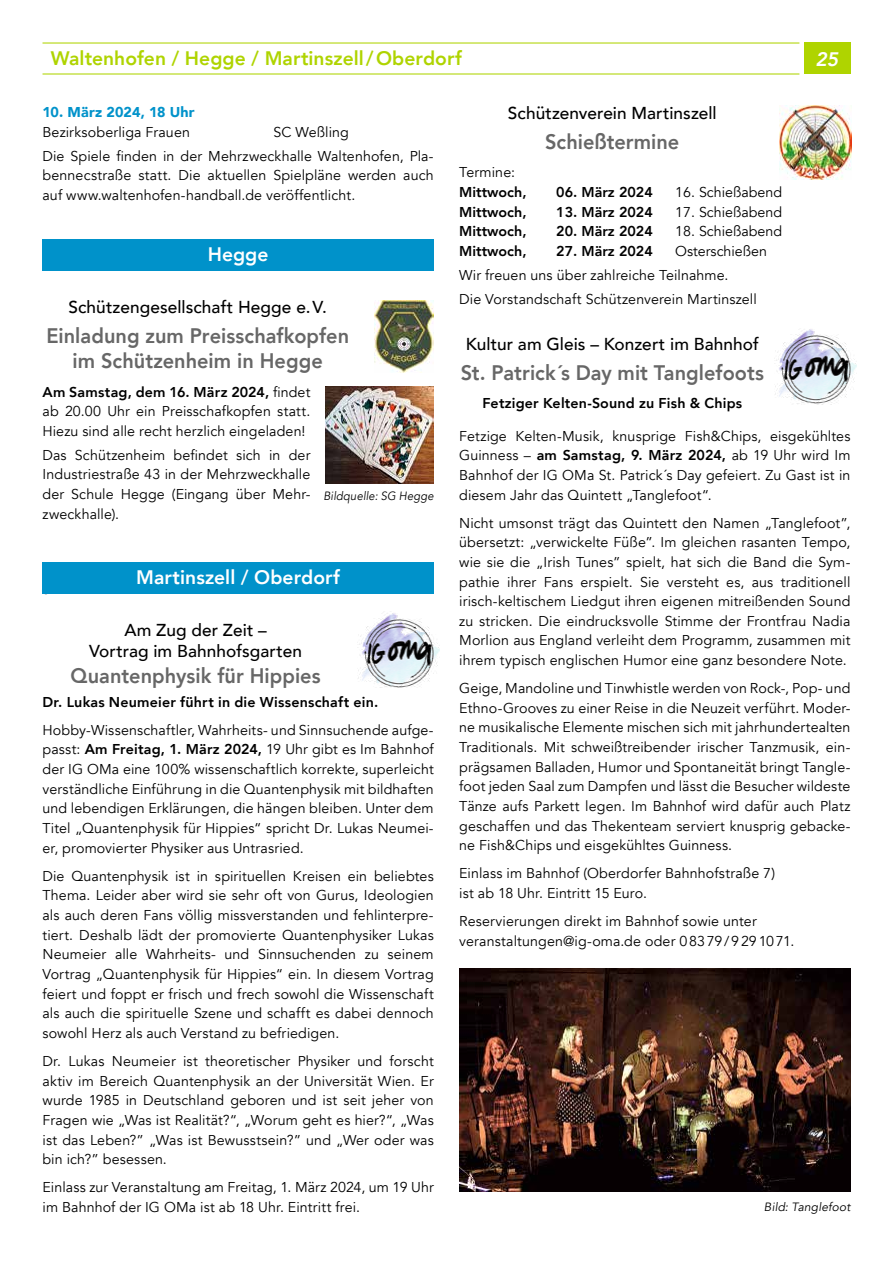
<style>
.page{position:relative;width:893px;height:1263px;background:#fff}
.page>*{position:absolute;margin:0;border:0;box-sizing:border-box;transform-origin:0 0}
.t1{font:800 21px/25.7px "Avenir LT Com";letter-spacing:.005em;color:#676767;text-align:center;scale:.95 1}
.t2{font:800 19.5px "Avenir LT Com";letter-spacing:.005em;color:#afd400}
.t3{font:800 19.5px "Avenir LT Com";letter-spacing:.005em;color:#fff}
.t4{font:italic 800 19.5px "Avenir LT Com";color:#fff}
.t5{font:500 17.25px/21.1px "Avenir LT Com";letter-spacing:.005em;color:#000;text-align:center}
.t6{font:14.25px/19.6px "Avenir LT Com";letter-spacing:.01em;color:#000;text-align:justify}
.t7{font:800 14.25px "Avenir LT Com";color:#000}
.t8{font:900 14.25px "Avenir LT Com";letter-spacing:.01em;color:#0092ca}
.t9{font:italic 12px "Avenir LT Com";letter-spacing:.015em;color:#000;scale:.93 1}
.t10{font:italic 12px "Avenir LT Com";letter-spacing:.015em;color:#000}
.s1{font-weight:800}
</style>
<div class="page">
<div style="left:804px;top:43px;width:46px;height:31px;background:#afd400"></div>
<hr style="left:43px;top:73px;width:756px;height:2px;background:#afd400">
<hr style="left:43px;top:42px;width:756px;height:2px;background:#afd400">
<div style="left:43px;top:239px;width:391px;height:32px;background:#0092ca"></div>
<div style="left:43px;top:562px;width:391px;height:32px;background:#0092ca"></div>
<img style="left:374px;top:300px;width:59px;height:72px">
<img style="left:325px;top:386px;width:109px;height:97px">
<img style="left:358px;top:613px;width:81px;height:75px">
<img style="left:459px;top:968px;width:391px;height:224px">
<img style="left:779px;top:106px;width:72px;height:73px">
<img style="left:775px;top:329px;width:81px;height:75px">
<h2 class="t2" style="left:51px;top:47px;width:412px">Waltenhofen / Hegge / Martinszell/Oberdorf</h2>
<h2 class="t4" style="left:816px;top:48px;width:24px">25</h2>
<p class="t8" style="left:43px;top:103px;width:154px">10. März 2024, 18 Uhr</p>
<p class="t6" style="left:43px;top:122px;width:149px">Bezirksoberliga Frauen</p>
<p class="t5" style="left:508px;top:103px;width:210px">Schützenverein Martinszell</p>
<h1 class="t1" style="left:545px;top:129px;width:143px">Schießtermine</h1>
<p class="t6" style="left:459px;top:163px;width:57px">Termine:</p>
<p class="t7" style="left:459px;top:184px;width:69px">Mittwoch,</p>
<p class="t7" style="left:556px;top:184px;width:98px">06. März 2024</p>
<p class="t6" style="left:675px;top:182px;width:108px">16. Schießabend</p>
<p class="t7" style="left:459px;top:203px;width:69px">Mittwoch,</p>
<p class="t7" style="left:556px;top:203px;width:98px">13. März 2024</p>
<p class="t6" style="left:675px;top:202px;width:108px">17. Schießabend</p>
<p class="t7" style="left:459px;top:223px;width:69px">Mittwoch,</p>
<p class="t7" style="left:556px;top:223px;width:98px">20. März 2024</p>
<p class="t6" style="left:675px;top:222px;width:108px">18. Schießabend</p>
<p class="t7" style="left:459px;top:242px;width:69px">Mittwoch,</p>
<p class="t7" style="left:556px;top:242px;width:98px">27. März 2024</p>
<p class="t6" style="left:43px;top:120px;width:393px;line-height:23.9px;text-indent:231px">SC Weßling<br>Die Spiele finden in der Mehrzweckhalle Waltenhofen, Pla-</p>
<p class="t6" style="left:43px;top:166px;width:393px">bennecstraße statt. Die aktuellen Spielpläne werden auch auf www.waltenhofen-handball.de veröffentlicht.</p>
<p class="t6" style="left:459px;top:239px;width:309px;line-height:23.9px;text-align:left;text-indent:216px">Osterschießen<br>Wir freuen uns über zahlreiche Teilnahme.<br>Die Vorstandschaft Schützenverein Martinszell</p>
<p class="t5" style="left:466px;top:334px;width:294px">Kultur am Gleis – Konzert im Bahnhof</p>
<h1 class="t1" style="left:461px;top:360px;width:321px">St. Patrick´s Day mit Tanglefoots</h1>
<p class="t7" style="left:482px;top:395px;width:261px">Fetziger Kelten-Sound zu Fish &amp; Chips</p>
<p class="t6" style="left:459px;top:426px;width:393px">Fetzige Kelten-Musik, knusprige Fish&amp;Chips, eisgekühltes Guinness – <span class="s1">am Samstag, 9. März 2024,</span> ab 19 Uhr wird Im Bahnhof der IG OMa St. Patrick´s Day gefeiert. Zu Gast ist in diesem Jahr das Quintett „Tanglefoot“.</p>
<p class="t6" style="left:459px;top:513px;width:393px">Nicht umsonst trägt das Quintett den Namen „Tanglefoot”, übersetzt: „verwickelte Füße”. Im gleichen rasanten Tempo, wie sie die „Irish Tunes” spielt, hat sich die Band die Sym&shy;pathie ihrer Fans erspielt. Sie versteht es, aus traditionell irisch-keltischem Liedgut ihren eigenen mitreißenden Sound zu stricken. Die eindrucksvolle Stimme der Frontfrau Nadia Morlion aus England verleiht dem Programm, zusammen mit ihrem typisch englischen Humor eine ganz besondere Note.</p>
<p class="t6" style="left:459px;top:679px;width:393px">Geige, Mandoline und Tinwhistle werden von Rock-, Pop- und Ethno-Grooves zu einer Reise in die Neuzeit verführt. Moder&shy;ne musikalische Elemente mischen sich mit jahrhundertealten Traditionals. Mit schweißtreibender irischer Tanzmusik, ein&shy;prägsamen Balladen, Humor und Spontaneität bringt Tangle&shy;foot jeden Saal zum Dampfen und lässt die Besucher wildeste Tänze aufs Parkett legen. Im Bahnhof wird dafür auch Platz geschaffen und das Thekenteam serviert knusprig gebacke&shy;ne Fish&amp;Chips und eisgekühltes Guinness.</p>
<p class="t6" style="left:459px;top:864px;width:317px">Einlass im Bahnhof (Oberdorfer Bahnhofstraße 7) ist ab 18 Uhr. Eintritt 15 Euro.</p>
<p class="t6" style="left:459px;top:911px;width:337px">Reservierungen direkt im Bahnhof sowie unter veranstaltungen@ig-oma.de oder 08379/9291071.</p>
<h2 class="t3" style="left:208px;top:243px;width:62px">Hegge</h2>
<p class="t5" style="left:68px;top:297px;width:260px">Schützengesellschaft Hegge e.V.</p>
<h1 class="t1" style="left:46px;top:323px;width:320px">Einladung zum Preisschafkopfen im Schützenheim in Hegge</h1>
<p class="t6" style="left:43px;top:382px;width:269px"><span class="s1">Am Samstag, dem 16. März 2024,</span> findet ab 20.00 Uhr ein Preisschafkopfen statt.<br>Hiezu sind alle recht herzlich eingeladen!</p>
<p class="t6" style="left:43px;top:445px;width:269px">Das Schützenheim befindet sich in der Industriestraße 43 in der Mehrzweckhalle der Schule Hegge (Eingang über Mehr&shy;zweckhalle).</p>
<p class="t9" style="left:323px;top:488px;width:120px">Bildquelle: SG Hegge</p>
<h2 class="t3" style="left:136px;top:566px;width:205px">Martinszell / Oberdorf</h2>
<p class="t5" style="left:89px;top:620px;width:214px">Am Zug der Zeit –<br>Vortrag im Bahnhofsgarten</p>
<h1 class="t1" style="left:71px;top:663px;width:265px">Quantenphysik für Hippies</h1>
<p class="t7" style="left:43px;top:693px;width:337px">Dr. Lukas Neumeier führt in die Wissenschaft ein.</p>
<p class="t6" style="left:43px;top:720px;width:393px">Hobby-Wissenschaftler, Wahrheits- und Sinnsuchende aufge&shy;passt: <span class="s1">Am Freitag, 1. März 2024,</span> 19 Uhr gibt es Im Bahnhof der IG OMa eine 100% wissenschaftlich korrekte, superleicht verständliche Einführung in die Quantenphysik mit bildhaften und lebendigen Erklärungen, die hängen bleiben. Unter dem Titel „Quantenphysik für Hippies“ spricht Dr. Lukas Neumei&shy;er, promovierter Physiker aus Untrasried.</p>
<p class="t6" style="left:43px;top:866px;width:393px">Die Quantenphysik ist in spirituellen Kreisen ein beliebtes Thema. Leider aber wird sie sehr oft von Gurus, Ideologien als auch deren Fans völlig missverstanden und fehlinterpre&shy;tiert. Deshalb lädt der promovierte Quantenphysiker Lukas Neumeier alle Wahrheits- und Sinnsuchenden zu seinem Vortrag „Quantenphysik für Hippies“ ein. In diesem Vortrag feiert und foppt er frisch und frech sowohl die Wissenschaft als auch die spirituelle Szene und schafft es dabei dennoch sowohl Herz als auch Verstand zu befriedigen.</p>
<p class="t6" style="left:43px;top:1051px;width:393px">Dr. Lukas Neumeier ist theoretischer Physiker und forscht aktiv im Bereich Quantenphysik an der Universität Wien. Er wurde 1985 in Deutschland geboren und ist seit jeher von Fragen wie „Was ist Realität?“, „Worum geht es hier?“, „Was ist das Leben?” „Was ist Bewusstsein?” und „Wer oder was bin ich?” besessen.</p>
<p class="t6" style="left:43px;top:1178px;width:393px">Einlass zur Veranstaltung am Freitag, 1. März 2024, um 19 Uhr im Bahnhof der IG OMa ist ab 18 Uhr. Eintritt frei.</p>
<p class="t10" style="left:764px;top:1200px;width:88px">Bild: Tanglefoot</p>
</div>
